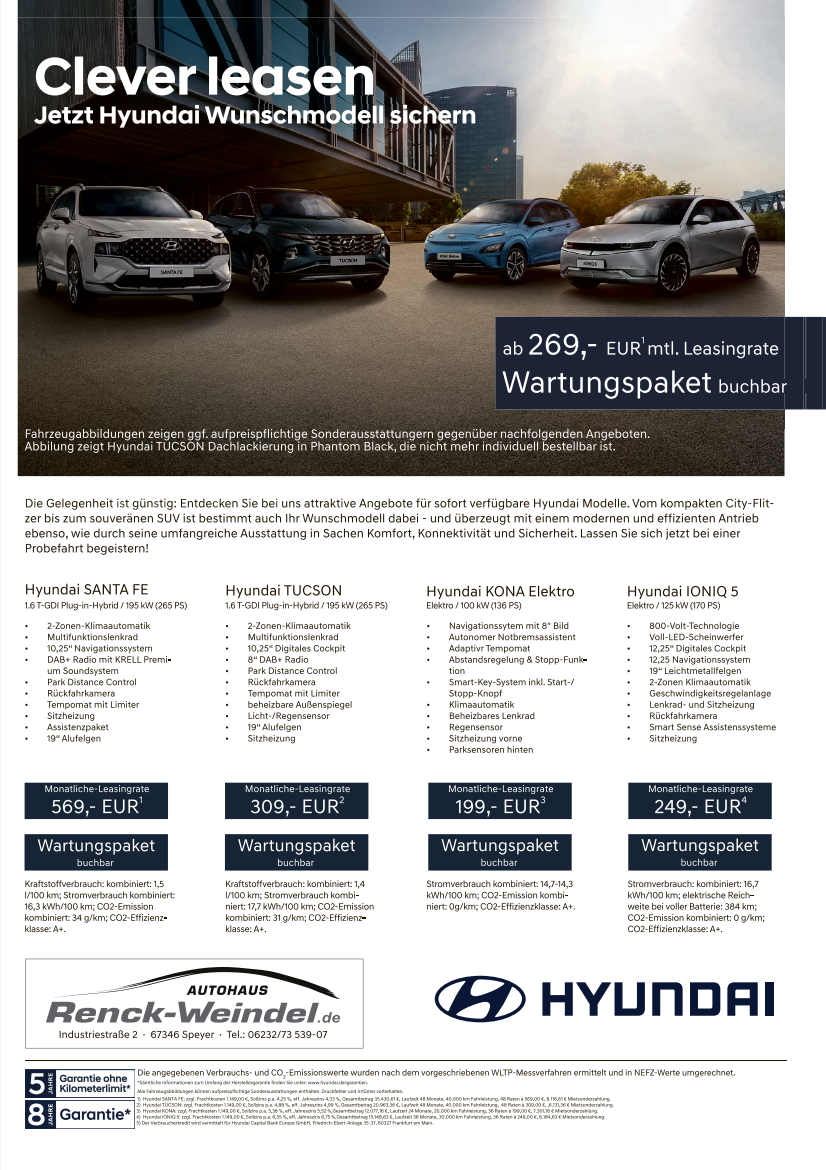
<style>
.page{position:relative;width:826px;height:1170px;background:#fff}
.page>*{position:absolute;margin:0;border:0;box-sizing:border-box;transform-origin:0 0}
.t1{font:20px "Hyundai Sans Text";color:#fff}
.t2{font:17.5px "Hyundai Sans Text";color:#fff}
.t3{font:10px "Hyundai Sans Text";color:#fff}
</style>
<div class="page">
<img style="left:18px;top:0;width:766px;height:18px">
<img style="left:784px;top:42px;width:1px;height:275px">
<div style="left:25px;top:834px;width:143px;height:36px;background:#162435"></div>
<div style="left:225px;top:834px;width:143px;height:36px;background:#162435"></div>
<div style="left:428px;top:834px;width:143px;height:36px;background:#162435"></div>
<div style="left:628px;top:834px;width:143px;height:36px;background:#162435"></div>
<img style="left:18px;top:429px;width:766px;height:47px">
<img style="left:18px;top:18px;width:596px;height:287px">
<img style="left:614px;top:18px;width:170px;height:299px">
<img style="left:18px;top:305px;width:511px;height:124px">
<img style="left:529px;top:305px;width:85px;height:12px">
<img style="left:529px;top:409px;width:255px;height:20px">
<img style="left:25px;top:1069px;width:109px;height:28px">
<img style="left:138px;top:1069px;width:144px;height:8px">
<img style="left:286px;top:1069px;width:449px;height:8px">
<img style="left:137px;top:1080px;width:231px;height:5px">
<img style="left:137px;top:1089px;width:183px;height:4px">
<img style="left:322px;top:1089px;width:80px;height:3px">
<img style="left:137px;top:1097px;width:64px;height:4px">
<img style="left:204px;top:1097px;width:60px;height:4px">
<img style="left:272px;top:1097px;width:146px;height:4px">
<svg style="left:420px;top:1097px;width:10px;height:3px"></svg>
<img style="left:431px;top:1097px;width:88px;height:4px">
<img style="left:524px;top:1097px;width:86px;height:4px">
<img style="left:137px;top:1103px;width:132px;height:4px">
<svg style="left:264px;top:1098px;width:8px;height:8px"></svg>
<img style="left:272px;top:1103px;width:54px;height:4px">
<img style="left:331px;top:1103px;width:35px;height:4px">
<img style="left:369px;top:1103px;width:26px;height:4px">
<svg style="left:396px;top:1103px;width:4px;height:4px"></svg>
<img style="left:402px;top:1103px;width:89px;height:4px">
<svg style="left:492px;top:1104px;width:6px;height:3px"></svg>
<img style="left:501px;top:1102px;width:113px;height:5px">
<img style="left:136px;top:1109px;width:32px;height:4px">
<img style="left:172px;top:1109px;width:28px;height:4px">
<img style="left:203px;top:1109px;width:180px;height:4px">
<img style="left:390px;top:1109px;width:23px;height:3px">
<img style="left:419px;top:1109px;width:30px;height:4px">
<img style="left:451px;top:1109px;width:29px;height:3px">
<svg style="left:480px;top:1110px;width:5px;height:3px"></svg>
<img style="left:486px;top:1108px;width:50px;height:5px">
<img style="left:540px;top:1109px;width:35px;height:4px">
<img style="left:580px;top:1109px;width:18px;height:4px">
<img style="left:136px;top:1115px;width:157px;height:4px">
<img style="left:295px;top:1114px;width:310px;height:5px">
<img style="left:136px;top:1121px;width:64px;height:4px">
<img style="left:204px;top:1121px;width:229px;height:4px">
<svg style="left:25px;top:958px;width:338px;height:90px"></svg>
<svg style="left:542px;top:982px;width:103px;height:33px"></svg>
<svg style="left:652px;top:982px;width:30px;height:33px"></svg>
<svg style="left:690px;top:982px;width:30px;height:33px"></svg>
<svg style="left:727px;top:982px;width:30px;height:33px"></svg>
<div style="left:765px;top:982px;width:8px;height:33px;background:#091534"></div>
<svg style="left:435px;top:975px;width:90px;height:47px"></svg>
<img style="left:26px;top:583px;width:122px;height:14px">
<img style="left:48px;top:622px;width:102px;height:7px">
<img style="left:48px;top:633px;width:89px;height:7px">
<img style="left:47px;top:644px;width:105px;height:9px">
<img style="left:48px;top:656px;width:119px;height:6px">
<img style="left:48px;top:667px;width:70px;height:8px">
<img style="left:48px;top:678px;width:88px;height:7px">
<img style="left:48px;top:689px;width:66px;height:7px">
<img style="left:47px;top:701px;width:92px;height:8px">
<img style="left:47px;top:712px;width:47px;height:8px">
<img style="left:47px;top:723px;width:61px;height:9px">
<img style="left:47px;top:734px;width:53px;height:9px">
<img style="left:25px;top:601px;width:162px;height:9px">
<img style="left:227px;top:584px;width:114px;height:14px">
<img style="left:248px;top:622px;width:103px;height:7px">
<img style="left:249px;top:633px;width:89px;height:7px">
<img style="left:248px;top:644px;width:97px;height:9px">
<img style="left:248px;top:656px;width:60px;height:6px">
<img style="left:249px;top:667px;width:87px;height:7px">
<img style="left:249px;top:678px;width:66px;height:7px">
<img style="left:248px;top:689px;width:91px;height:9px">
<img style="left:248px;top:701px;width:103px;height:8px">
<img style="left:249px;top:712px;width:80px;height:8px">
<img style="left:248px;top:723px;width:53px;height:9px">
<img style="left:248px;top:734px;width:47px;height:9px">
<img style="left:225px;top:601px;width:162px;height:9px">
<img style="left:450px;top:622px;width:118px;height:8px">
<img style="left:449px;top:633px;width:126px;height:7px">
<img style="left:449px;top:644px;width:81px;height:9px">
<img style="left:449px;top:656px;width:134px;height:8px">
<img style="left:449px;top:667px;width:15px;height:7px">
<img style="left:449px;top:678px;width:125px;height:9px">
<img style="left:449px;top:689px;width:53px;height:9px">
<img style="left:450px;top:701px;width:64px;height:6px">
<img style="left:450px;top:712px;width:84px;height:7px">
<img style="left:450px;top:723px;width:52px;height:9px">
<img style="left:449px;top:734px;width:73px;height:9px">
<img style="left:450px;top:746px;width:82px;height:6px">
<img style="left:427px;top:601px;width:94px;height:9px">
<img style="left:427px;top:585px;width:147px;height:14px">
<img style="left:627px;top:601px;width:93px;height:9px">
<img style="left:628px;top:585px;width:109px;height:14px">
<img style="left:25px;top:880px;width:139px;height:8px">
<img style="left:25px;top:891px;width:150px;height:8px">
<img style="left:25px;top:902px;width:128px;height:9px">
<img style="left:25px;top:914px;width:138px;height:8px">
<img style="left:25px;top:925px;width:40px;height:7px">
<img style="left:226px;top:880px;width:139px;height:8px">
<img style="left:226px;top:891px;width:129px;height:8px">
<img style="left:226px;top:902px;width:148px;height:9px">
<img style="left:226px;top:914px;width:136px;height:8px">
<img style="left:226px;top:925px;width:40px;height:7px">
<img style="left:427px;top:880px;width:146px;height:8px">
<img style="left:427px;top:891px;width:137px;height:8px">
<img style="left:427px;top:902px;width:148px;height:9px">
<img style="left:628px;top:880px;width:130px;height:8px">
<img style="left:628px;top:891px;width:121px;height:8px">
<img style="left:628px;top:902px;width:129px;height:9px">
<img style="left:628px;top:914px;width:137px;height:8px">
<img style="left:628px;top:925px;width:94px;height:7px">
<img style="left:650px;top:622px;width:89px;height:8px">
<img style="left:649px;top:633px;width:94px;height:7px">
<img style="left:649px;top:644px;width:97px;height:9px">
<img style="left:649px;top:656px;width:100px;height:8px">
<img style="left:649px;top:667px;width:91px;height:8px">
<img style="left:649px;top:678px;width:101px;height:7px">
<img style="left:650px;top:689px;width:120px;height:9px">
<img style="left:650px;top:701px;width:104px;height:8px">
<img style="left:650px;top:712px;width:66px;height:7px">
<img style="left:649px;top:723px;width:126px;height:9px">
<img style="left:649px;top:734px;width:47px;height:9px">
<div style="left:495px;top:317px;width:289px;height:92px;background:#1b2335"></div>
<img style="left:503px;top:341px;width:20px;height:14px">
<img style="left:529px;top:334px;width:69px;height:26px">
<img style="left:607px;top:342px;width:34px;height:13px">
<svg style="left:641px;top:337px;width:3px;height:6px"></svg>
<img style="left:648px;top:341px;width:130px;height:17px">
<div style="left:25px;top:782px;width:143px;height:37px;background:#162435"></div>
<div style="left:628px;top:782px;width:143px;height:37px;background:#162435"></div>
<div style="left:38px;top:838px;width:116px;height:16px;background:#162435"></div>
<div style="left:45px;top:784px;width:104px;height:10px;background:#162435"></div>
<div style="left:225px;top:782px;width:143px;height:37px;background:#162435"></div>
<div style="left:428px;top:782px;width:143px;height:37px;background:#162435"></div>
<div style="left:649px;top:784px;width:103px;height:10px;background:#162435"></div>
<div style="left:78px;top:858px;width:35px;height:8px;background:#162435"></div>
<img style="left:502px;top:370px;width:209px;height:29px">
<img style="left:719px;top:379px;width:65px;height:14px">
<img style="left:26px;top:430px;width:623px;height:10px">
<img style="left:26px;top:429px;width:623px;height:1px">
<img style="left:25px;top:441px;width:590px;height:12px">
<img style="left:26px;top:498px;width:743px;height:10px">
<img style="left:34px;top:501px;width:83px;height:6px">
<img style="left:117px;top:498px;width:24px;height:8px">
<img style="left:141px;top:498px;width:623px;height:8px">
<img style="left:744px;top:506px;width:25px;height:3px">
<img style="left:72px;top:506px;width:672px;height:4px">
<img style="left:25px;top:513px;width:734px;height:12px">
<img style="left:128px;top:513px;width:630px;height:9px">
<img style="left:25px;top:528px;width:715px;height:12px">
<img style="left:81px;top:528px;width:99px;height:9px">
<img style="left:180px;top:528px;width:541px;height:9px">
<img style="left:26px;top:552px;width:122px;height:3px">
<img style="left:26px;top:543px;width:122px;height:9px">
<img style="left:36px;top:56px;width:337px;height:39px">
<img style="left:34px;top:105px;width:441px;height:23px">
<div style="left:238px;top:838px;width:117px;height:16px;background:#162435"></div>
<div style="left:278px;top:858px;width:36px;height:8px;background:#162435"></div>
<div style="left:441px;top:838px;width:117px;height:16px;background:#162435"></div>
<div style="left:481px;top:858px;width:36px;height:7px;background:#162435"></div>
<div style="left:641px;top:838px;width:117px;height:16px;background:#162435"></div>
<div style="left:681px;top:858px;width:36px;height:7px;background:#162435"></div>
<img style="left:25px;top:1100px;width:109px;height:28px">
<svg style="left:784px;top:317px;width:42px;height:112px"></svg>
<p class="t3" style="left:44px;top:782px;width:106px">Monatliche-Leasingrate</p>
<p class="t3" style="left:245px;top:782px;width:107px">Monatliche-Leasingrate</p>
<h1 class="t1" style="left:250px;top:794px;width:91px">309,- EUR</h1>
<p class="t3" style="left:339px;top:793px;width:7px">2</p>
<p class="t3" style="left:448px;top:782px;width:107px">Monatliche-Leasingrate</p>
<h1 class="t1" style="left:455px;top:794px;width:86px">199,- EUR</h1>
<p class="t3" style="left:540px;top:793px;width:7px">3</p>
<p class="t3" style="left:648px;top:782px;width:106px">Monatliche-Leasingrate</p>
<h1 class="t1" style="left:51px;top:794px;width:89px">569,- EUR</h1>
<p class="t3" style="left:139px;top:793px;width:5px">1</p>
<h1 class="t1" style="left:654px;top:794px;width:89px">249,- EUR</h1>
<p class="t3" style="left:741px;top:793px;width:7px">4</p>
<h2 class="t2" style="left:37px;top:834px;width:119px">Wartungspaket</h2>
<h2 class="t2" style="left:641px;top:834px;width:119px">Wartungspaket</h2>
<p class="t3" style="left:680px;top:856px;width:38px">buchbar</p>
<h2 class="t2" style="left:441px;top:834px;width:119px">Wartungspaket</h2>
<p class="t3" style="left:480px;top:856px;width:38px">buchbar</p>
<h2 class="t2" style="left:238px;top:834px;width:119px">Wartungspaket</h2>
<p class="t3" style="left:277px;top:856px;width:38px">buchbar</p>
<p class="t3" style="left:77px;top:856px;width:38px">buchbar</p>
</div>
